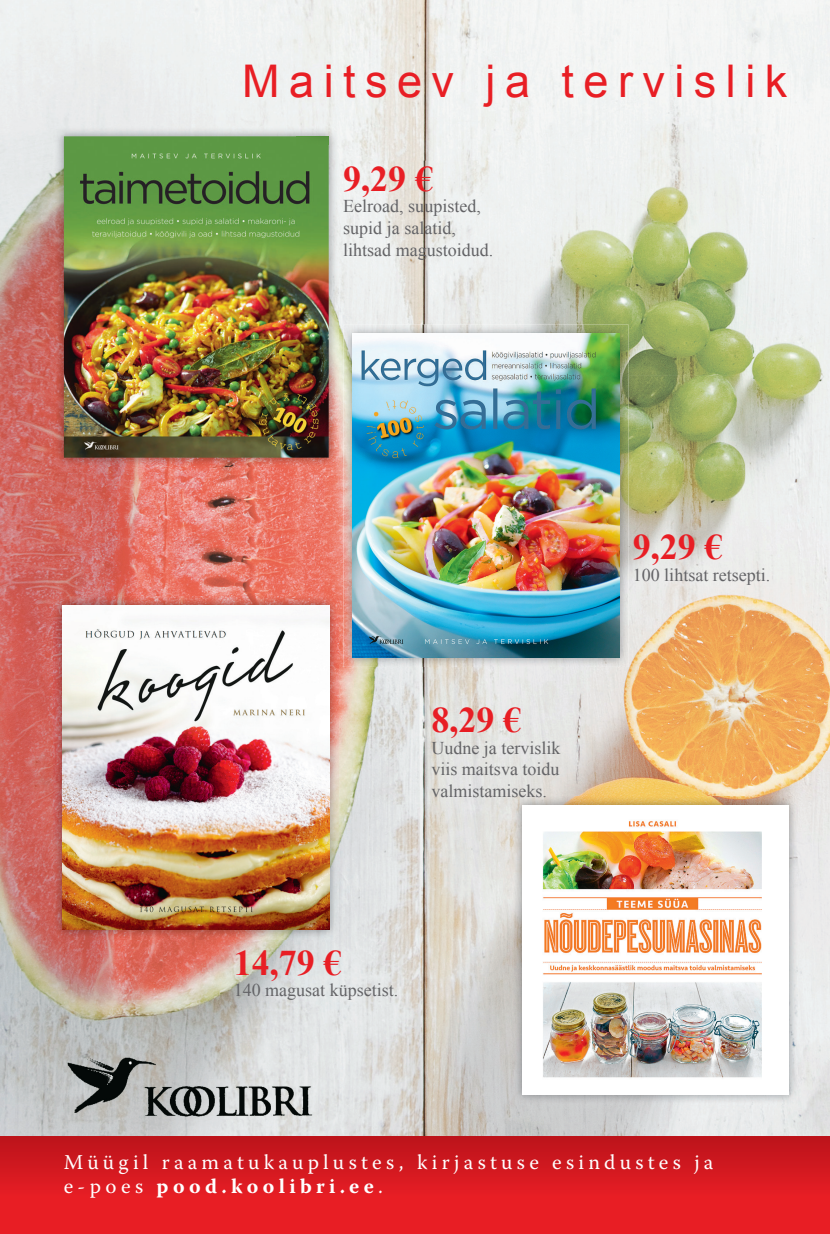
<style>
.page{position:relative;width:830px;height:1234px;background:#fff}
.page>*{position:absolute;margin:0;border:0;box-sizing:border-box;transform-origin:0 0}
.t1{font:45px "Arial";letter-spacing:.21em;color:#e81e24}
.t2{font:700 36px "Times New Roman";color:#e81e24}
.t3{font:21px/24px "Warnock Pro";letter-spacing:.2em;color:#fff}
.t4{font:18px/21.6px "Times New Roman";color:#636366}
.s1{font-weight:700}
</style>
<div class="page">
<hr style="left:829px;top:0;width:1px;height:60px;background:#6b346b">
<img style="left:0;top:0;width:478px;height:160px">
<img style="left:478px;top:0;width:266px;height:375px">
<img style="left:744px;top:0;width:85px;height:1135px">
<img style="left:0;top:160px;width:106px;height:751px">
<img style="left:338px;top:160px;width:141px;height:215px">
<img style="left:319px;top:375px;width:53px;height:760px">
<img style="left:585px;top:375px;width:160px;height:421px">
<img style="left:106px;top:467px;width:213px;height:129px">
<img style="left:372px;top:666px;width:213px;height:138px">
<img style="left:372px;top:804px;width:159px;height:331px">
<img style="left:0;top:911px;width:265px;height:224px">
<img style="left:265px;top:939px;width:54px;height:196px">
<img style="left:531px;top:1103px;width:214px;height:32px">
<div style="left:0;top:1135px;width:829px;height:98px;background:linear-gradient(to bottom,#c0141c,#f22026)"></div>
<img style="left:54px;top:127px;width:284px;height:340px">
<img style="left:64px;top:136px;width:264px;height:321px">
<img style="left:296px;top:136px;width:33px;height:9px">
<img style="left:53px;top:596px;width:285px;height:343px">
<img style="left:62px;top:605px;width:267px;height:324px">
<img style="left:512px;top:796px;width:285px;height:307px">
<img style="left:522px;top:805px;width:265px;height:289px">
<img style="left:343px;top:324px;width:285px;height:49px">
<img style="left:343px;top:373px;width:47px;height:293px">
<img style="left:581px;top:373px;width:47px;height:293px">
<img style="left:390px;top:657px;width:191px;height:9px">
<img style="left:353px;top:334px;width:266px;height:323px">
<img style="left:64px;top:1051px;width:253px;height:67px">
<h1 class="t1" style="left:242px;top:51px;width:546px">Maitsev ja tervislik</h1>
<h2 class="t2" style="left:343px;top:154px;width:91px">9,29 €</h2>
<p class="t4" style="left:343px;top:195px;width:152px">Eelroad, suupisted, supid ja salatid, lihtsad magustoidud.</p>
<h2 class="t2" style="left:431px;top:695px;width:91px">8,29 €</h2>
<p class="t4" style="left:431px;top:736px;width:130px;text-align:justify">Uudne ja tervislik viis maitsva toidu valmistamiseks.</p>
<h2 class="t2" style="left:233px;top:937px;width:109px">14,79 €</h2>
<p class="t4" style="left:233px;top:978px;width:166px">140 magusat küpsetist.</p>
<h2 class="t2" style="left:632px;top:522px;width:91px">9,29 €</h2>
<p class="t4" style="left:632px;top:563px;width:139px">100 lihtsat retsepti.</p>
<p class="t3" style="left:64px;top:1148px;width:650px">Müügil raamatukauplustes, kirjastuse esindustes ja e-poes <span class="s1">pood.koolibri.ee</span>.</p>
</div>
